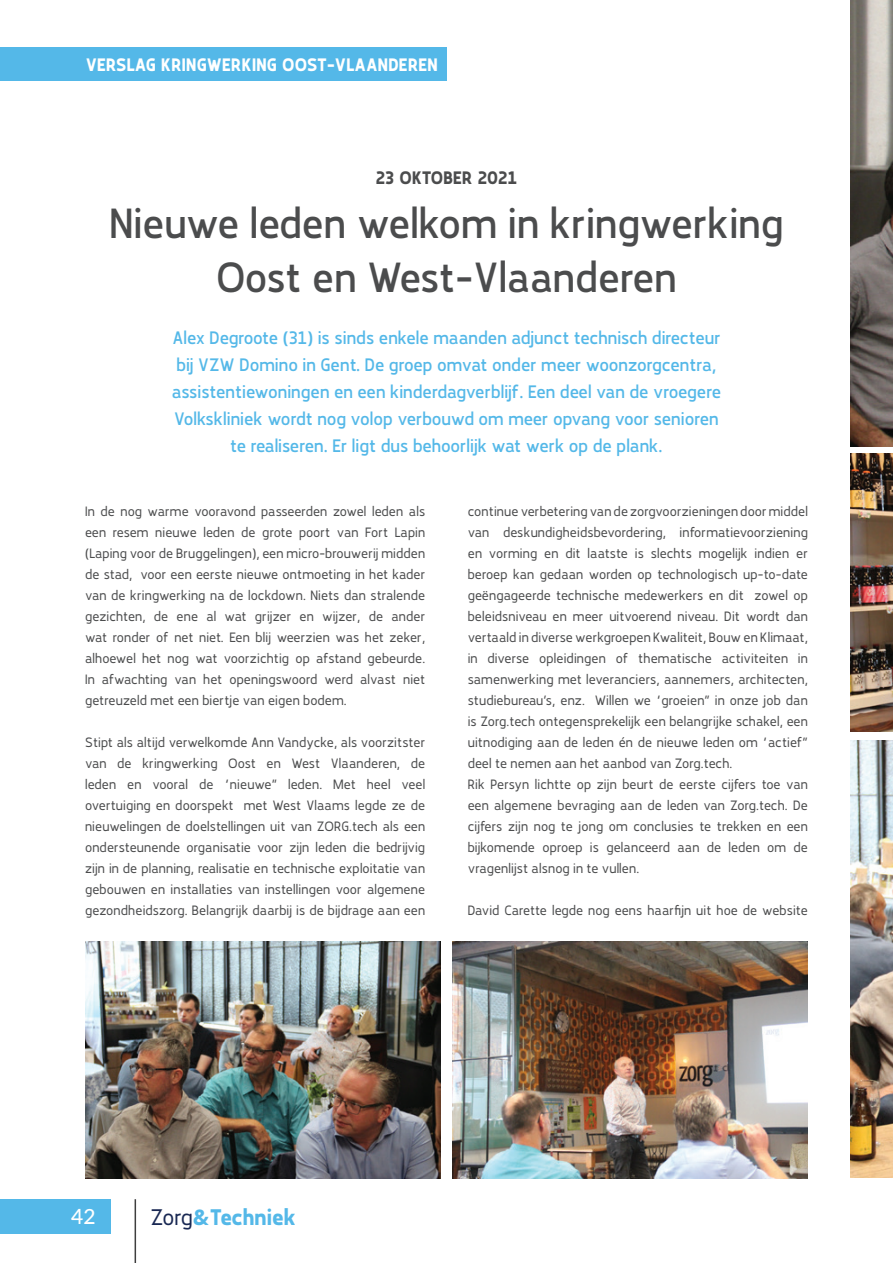
<style>
.page{position:relative;width:893px;height:1263px;background:#fff}
.page>*{position:absolute;margin:0;border:0;box-sizing:border-box;transform-origin:0 0}
.Titel_1_-_groot{font:500 42px/54px "Karlsen";color:#4b4c4d;text-align:center}
.t1{font:700 22.5px "Karlsen";color:#54b8e8}
.t2{font:500 21px "Lato";color:#fff}
.Inleiding_1{font:500 18px/27px "Karlsen";color:#54b8e8;text-align:center}
.CR_titel{font:700 18px "Karlsen";letter-spacing:.01em;color:#fff}
.Titel_1_-_groot-2{font:700 18px "Karlsen";color:#4b4c4d}
.body{font:13.5px/21px "Karlsen";letter-spacing:.01em;color:#4b4c4d;text-align:justify}
.s1{font-weight:400;color:#192853}
</style>
<div class="page">
<div style="left:0;top:1199px;width:111px;height:34px;background:#54b8e8"></div>
<hr style="left:135px;top:1199px;width:1px;height:64px;background:#3e3e3f">
<img style="left:850px;top:740px;width:43px;height:438px">
<img style="left:850px;top:454px;width:43px;height:277px">
<img style="left:850px;top:0;width:43px;height:446px">
<img style="left:85px;top:941px;width:356px;height:237px">
<img style="left:452px;top:941px;width:356px;height:237px">
<div style="left:0;top:47px;width:446px;height:34px;background:#54b8e8"></div>
<p class="CR_titel" style="left:86px;top:53px;width:354px">VERSLAG KRINGWERKING OOST-VLAANDEREN</p>
<p class="Titel_1_-_groot-2" style="left:376px;top:165px;width:143px">23 OKTOBER 2021</p>
<p class="Titel_1_-_groot" style="left:109px;top:196px;width:676px">Nieuwe leden welkom in kringwerking<br>Oost en West-Vlaanderen</p>
<p class="Inleiding_1" style="left:172px;top:325px;width:551px">Alex Degroote (31) is sinds enkele maanden adjunct technisch directeur bij VZW Domino in Gent. De groep omvat onder meer woonzorgcentra, assistentiewoningen en een kinderdagverblijf. Een deel van de vroegere Volkskliniek wordt nog volop verbouwd om meer opvang voor senioren te realiseren. Er ligt dus behoorlijk wat werk op de plank.</p>
<p class="body" style="left:85px;top:501px;width:342px">In de nog warme vooravond passeerden zowel leden als een resem nieuwe leden de grote poort van Fort Lapin (Laping voor de Bruggelingen), een micro-brouwerij midden de stad, voor een eerste nieuwe ontmoeting in het kader van de kringwerking na de lockdown. Niets dan stralende gezichten, de ene al wat grijzer en wijzer, de ander wat ronder of net niet. Een blij weerzien was het zeker, alhoewel het nog wat voorzichtig op afstand gebeurde.<br>In afwachting van het openingswoord werd alvast niet getreuzeld met een biertje van eigen bodem.</p>
<p class="body" style="left:85px;top:732px;width:342px">Stipt als altijd verwelkomde Ann Vandycke, als voorzitster van de kringwerking Oost en West Vlaanderen, de leden en vooral de “nieuwe” leden. Met heel veel overtuiging en doorspekt met West Vlaams legde ze de nieuwelingen de doelstellingen uit van ZORG.tech als een ondersteunende organisatie voor zijn leden die bedrijvig zijn in de planning, realisatie en technische exploitatie van gebouwen en installaties van instellingen voor algemene gezondheidszorg. Belangrijk daarbij is de bijdrage aan een</p>
<p class="body" style="left:468px;top:501px;width:342px">continue verbetering van de zorgvoorzieningen door middel van deskundigheidsbevordering, informatievoorziening en vorming en dit laatste is slechts mogelijk indien er beroep kan gedaan worden op technologisch up-to-date geëngageerde technische medewerkers en dit zowel op beleidsniveau en meer uitvoerend niveau. Dit wordt dan vertaald in diverse werkgroepen Kwaliteit, Bouw en Klimaat, in diverse opleidingen of thematische activiteiten in samenwerking met leveranciers, aannemers, architecten, studiebureau’s, enz. Willen we “groeien” in onze job dan is Zorg.tech ontegensprekelijk een belangrijke schakel, een uitnodiging aan de leden én de nieuwe leden om “actief” deel te nemen aan het aanbod van Zorg.tech.</p>
<p class="body" style="left:468px;top:774px;width:342px">Rik Persyn lichtte op zijn beurt de eerste cijfers toe van een algemene bevraging aan de leden van Zorg.tech. De cijfers zijn nog te jong om conclusies te trekken en een bijkomende oproep is gelanceerd aan de leden om de vragenlijst alsnog in te vullen.</p>
<p class="body" style="left:468px;top:900px;width:342px">David Carette legde nog eens haarfijn uit hoe de website</p>
<h3 class="t2" style="left:71px;top:1201px;width:26px">42</h3>
<h2 class="t1" style="left:150px;top:1202px;width:147px"><span class="s1">Zorg</span>&amp;Techniek</h2>
</div>
